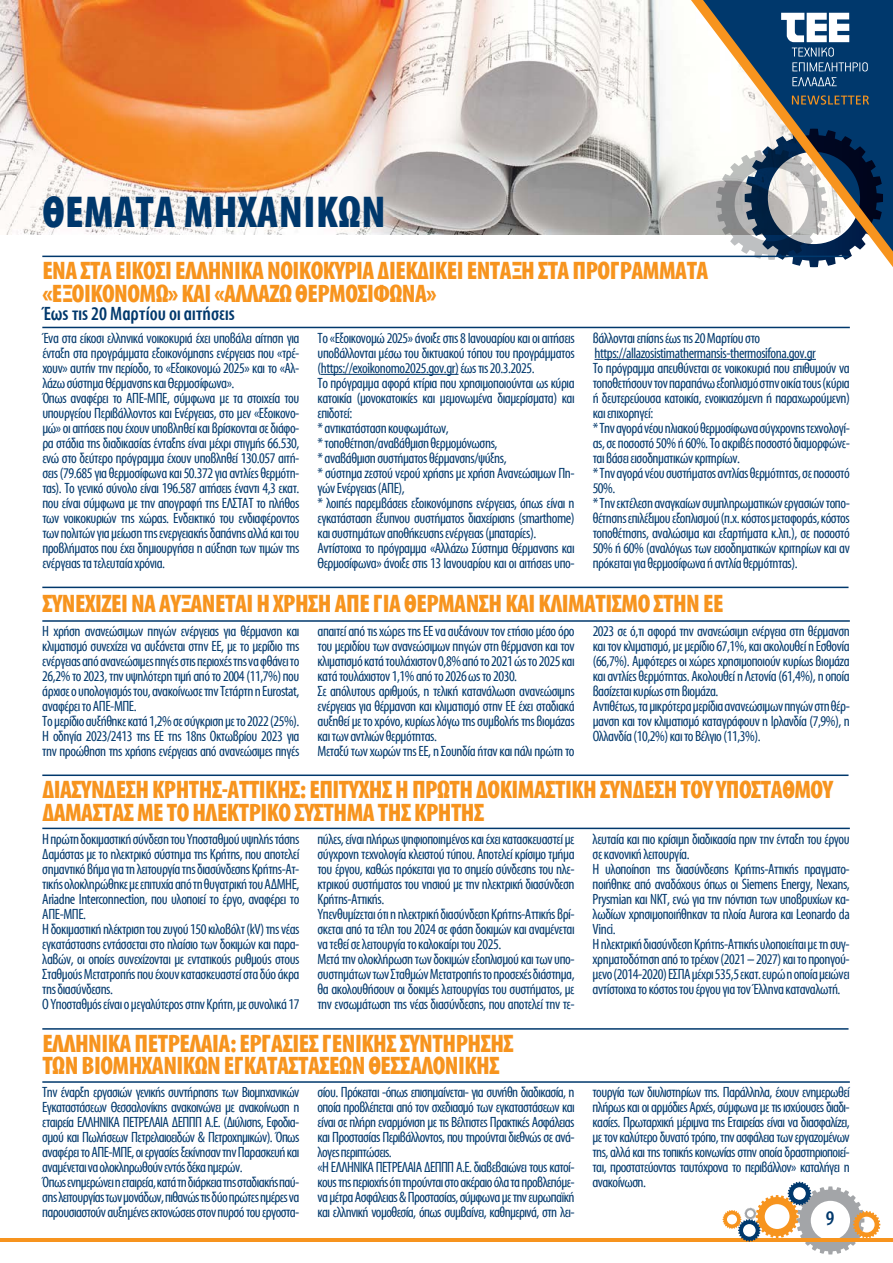
<style>
.page{position:relative;width:893px;height:1263px;background:#fff}
.page>*{position:absolute;margin:0;border:0;box-sizing:border-box;transform-origin:0 0}
.t1{font:700 45px "Myriad Condensed Greek";letter-spacing:.01em;color:#00386c}
.t2{font:700 25.5px/22.5px "Myriad Condensed Greek";letter-spacing:-.02em;color:#f7941e}
.t3{font:500 21px "Myriad Condensed Greek";color:#00386c}
.t4{font:500 19.5px "Myriad Condensed Greek";color:#00386c}
.t5{font:15px/15px "Myriad Condensed Greek";letter-spacing:-.03em;color:#00386c}
</style>
<div class="page">
<hr style="left:0;top:1238px;width:893px;height:3px;background:#f7941e">
<svg style="left:723px;top:1182px;width:157px;height:72px"></svg>
<img style="left:0;top:0;width:691px;height:234px">
<svg style="left:691px;top:0;width:202px;height:267px"></svg>
<svg style="left:792px;top:95px;width:77px;height:10px"></svg>
<svg style="left:781px;top:13px;width:87px;height:58px"></svg>
<svg style="left:792px;top:77px;width:45px;height:9px"></svg>
<hr style="left:321px;top:374px;width:137px;height:1px;background:#00386c">
<hr style="left:595px;top:359px;width:221px;height:1px;background:#00386c">
<hr style="left:42px;top:327px;width:808px;height:1px;background:#00386c">
<hr style="left:42px;top:620px;width:808px;height:2px;background:#00386c">
<hr style="left:42px;top:828px;width:808px;height:1px;background:#00386c">
<hr style="left:42px;top:1081px;width:808px;height:2px;background:#00386c">
<hr style="left:42px;top:256px;width:806px;height:1px;background:#00386c">
<hr style="left:42px;top:587px;width:806px;height:1px;background:#00386c">
<hr style="left:42px;top:774px;width:806px;height:2px;background:#00386c">
<hr style="left:42px;top:1028px;width:806px;height:2px;background:#00386c">
<h1 class="t1" style="left:43px;top:189px;width:345px">ΘΕΜΑΤΑ ΜΗΧΑΝΙΚΩΝ</h1>
<h2 class="t2" style="left:42px;top:260px;width:668px">ΕΝΑ ΣΤΑ ΕΙΚΟΣΙ ΕΛΛΗΝΙΚΑ ΝΟΙΚΟΚΥΡΙΑ ΔΙΕΚΔΙΚΕΙ ΕΝΤΑΞΗ ΣΤΑ ΠΡΟΓΡΑΜΜΑΤΑ «ΕΞΟΙΚΟΝΟΜΩ» ΚΑΙ «ΑΛΛΑΖΩ ΘΕΡΜΟΣΙΦΩΝΑ»</h2>
<h3 class="t4" style="left:42px;top:304px;width:194px">Έως τις 20 Μαρτίου οι αιτήσεις</h3>
<p class="t5" style="left:42px;top:331px;width:259px">Ένα στα είκοσι ελληνικά νοικοκυριά έχει υποβάλει αίτηση για ένταξη στα προγράμματα εξοικονόμησης ενέργειας που «τρέ&shy;χουν» αυτήν την περίοδο, το «Εξοικονομώ 2025» και το «Αλ&shy;λάζω σύστημα Θέρμανσης και Θερμοσίφωνα».<br>Όπως αναφέρει το ΑΠΕ-ΜΠΕ, σύμφωνα με τα στοιχεία του υπουργείου Περιβάλλοντος και Ενέργειας, στο μεν «Εξοικονο&shy;μώ» οι αιτήσεις που έχουν υποβληθεί και βρίσκονται σε διάφο&shy;ρα στάδια της διαδικασίας ένταξης είναι μέχρι στιγμής 66.530, ενώ στο δεύτερο πρόγραμμα έχουν υποβληθεί 130.057 αιτή&shy;σεις (79.685 για θερμοσίφωνα και 50.372 για αντλίες θερμότη&shy;τας). Το γενικό σύνολο είναι 196.587 αιτήσεις έναντι 4,3 εκατ. που είναι σύμφωνα με την απογραφή της ΕΛΣΤΑΤ το πλήθος των νοικοκυριών της χώρας. Ενδεικτικό του ενδιαφέροντος των πολιτών για μείωση της ενεργειακής δαπάνης αλλά και του προβλήματος που έχει δημιουργήσει η αύξηση των τιμών της ενέργειας τα τελευταία χρόνια.</p>
<p class="t5" style="left:317px;top:331px;width:259px">Το «Εξοικονομώ 2025» άνοιξε στις 8 Ιανουαρίου και οι αιτήσεις υποβάλλονται μέσω του δικτυακού τόπου του προγράμματος (https://exoikonomo2025.gov.gr) έως τις 20.3.2025.<br>Το πρόγραμμα αφορά κτίρια που χρησιμοποιούνται ως κύρια κατοικία (μονοκατοικίες και μεμονωμένα διαμερίσματα) και επιδοτεί:<br>* αντικατάσταση κουφωμάτων,<br>* τοποθέτηση/αναβάθμιση θερμομόνωσης,<br>* αναβάθμιση συστήματος θέρμανσης/ψύξης,<br>* σύστημα ζεστού νερού χρήσης με χρήση Ανανεώσιμων Πη&shy;γών Ενέργειας (ΑΠΕ),<br>* λοιπές παρεμβάσεις εξοικονόμησης ενέργειας, όπως είναι η εγκατάσταση έξυπνου συστήματος διαχείρισης (smarthome) και συστημάτων αποθήκευσης ενέργειας (μπαταρίες).<br>Αντίστοιχα το πρόγραμμα «Αλλάζω Σύστημα Θέρμανσης και Θερμοσίφωνα» άνοιξε στις 13 Ιανουαρίου και οι αιτήσεις υπο-</p>
<p class="t5" style="left:593px;top:331px;width:259px">βάλλονται επίσης έως τις 20 Μαρτίου στο https://allazosistimathermansis-thermosifona.gov.gr<br>Το πρόγραμμα απευθύνεται σε νοικοκυριά που επιθυμούν να τοποθετήσουν τον παραπάνω εξοπλισμό στην οικία τους (κύρια ή δευτερεύουσα κατοικία, ενοικιαζόμενη ή παραχωρούμενη) και επιχορηγεί:<br>* Την αγορά νέου ηλιακού θερμοσίφωνα σύγχρονης τεχνολογί&shy;ας, σε ποσοστό 50% ή 60%. Το ακριβές ποσοστό διαμορφώνε&shy;ται βάσει εισοδηματικών κριτηρίων.<br>* Την αγορά νέου συστήματος αντλίας θερμότητας, σε ποσοστό 50%.<br>* Την εκτέλεση αναγκαίων συμπληρωματικών εργασιών τοπο&shy;θέτησης επιλέξιμου εξοπλισμού (π.χ. κόστος μεταφοράς, κόστος τοποθέτησης, αναλώσιμα και εξαρτήματα κ.λπ.), σε ποσοστό 50% ή 60% (αναλόγως των εισοδηματικών κριτηρίων και αν πρόκειται για θερμοσίφωνα ή αντλία θερμότητας).</p>
<h2 class="t2" style="left:42px;top:593px;width:683px">ΣΥΝΕΧΙΖΕΙ ΝΑ ΑΥΞΑΝΕΤΑΙ Η ΧΡΗΣΗ ΑΠΕ ΓΙΑ ΘΕΡΜΑΝΣΗ ΚΑΙ ΚΛΙΜΑΤΙΣΜΟ ΣΤΗΝ ΕΕ</h2>
<p class="t5" style="left:42px;top:625px;width:259px">Η χρήση ανανεώσιμων πηγών ενέργειας για θέρμανση και κλιματισμό συνεχίζει να αυξάνεται στην ΕΕ, με το μερίδιο της ενέργειας από ανανεώσιμες πηγές στις περιοχές της να φθάνει το 26,2% το 2023, την υψηλότερη τιμή από το 2004 (11,7%) που άρχισε ο υπολογισμός του, ανακοίνωσε την Τετάρτη η Eurostat, αναφέρει το ΑΠΕ-ΜΠΕ.<br>Το μερίδιο αυξήθηκε κατά 1,2% σε σύγκριση με το 2022 (25%).<br>Η οδηγία 2023/2413 της ΕΕ της 18ης Οκτωβρίου 2023 για την προώθηση της χρήσης ενέργειας από ανανεώσιμες πηγές</p>
<p class="t5" style="left:317px;top:625px;width:259px">απαιτεί από τις χώρες της ΕΕ να αυξάνουν τον ετήσιο μέσο όρο του μεριδίου των ανανεώσιμων πηγών στη θέρμανση και τον κλιματισμό κατά τουλάχιστον 0,8% από το 2021 ώς το 2025 και κατά τουλάχιστον 1,1% από το 2026 ως το 2030.<br>Σε απόλυτους αριθμούς, η τελική κατανάλωση ανανεώσιμης ενέργειας για θέρμανση και κλιματισμό στην ΕΕ έχει σταδιακά αυξηθεί με το χρόνο, κυρίως λόγω της συμβολής της βιομάζας και των αντλιών θερμότητας.<br>Μεταξύ των χωρών της ΕΕ, η Σουηδία ήταν και πάλι πρώτη το</p>
<p class="t5" style="left:593px;top:625px;width:259px">2023 σε ό,τι αφορά την ανανεώσιμη ενέργεια στη θέρμανση και τον κλιματισμό, με μερίδιο 67,1%, και ακολουθεί η Εσθονία (66,7%). Αμφότερες οι χώρες χρησιμοποιούν κυρίως βιομάζα και αντλίες θερμότητας. Ακολουθεί η Λετονία (61,4%), η οποία βασίζεται κυρίως στη βιομάζα.<br>Αντιθέτως, τα μικρότερα μερίδια ανανεώσιμων πηγών στη θέρ&shy;μανση και τον κλιματισμό καταγράφουν η Ιρλανδία (7,9%), η Ολλανδία (10,2%) και το Βέλγιο (11,3%).</p>
<h2 class="t2" style="left:42px;top:779px;width:792px">ΔΙΑΣΥΝΔΕΣΗ ΚΡΗΤΗΣ-ΑΤΤΙΚΗΣ: ΕΠΙΤΥΧΗΣ Η ΠΡΩΤΗ ΔΟΚΙΜΑΣΤΙΚΗ ΣΥΝΔΕΣΗ ΤΟΥ ΥΠΟΣΤΑΘΜΟΥ<br>ΔΑΜΑΣΤΑΣ ΜΕ ΤΟ ΗΛΕΚΤΡΙΚΟ ΣΥΣΤΗΜΑ ΤΗΣ ΚΡΗΤΗΣ</h2>
<p class="t5" style="left:42px;top:832px;width:259px">Η πρώτη δοκιμαστική σύνδεση του Υποσταθμού υψηλής τάσης Δαμάστας με το ηλεκτρικό σύστημα της Κρήτης, που αποτελεί σημαντικό βήμα για τη λειτουργία της διασύνδεσης Κρήτης-Ατ&shy;τικής ολοκληρώθηκε με επιτυχία από τη θυγατρική του ΑΔΜΗΕ, Ariadne Interconnection, που υλοποιεί το έργο, αναφέρει το ΑΠΕ-ΜΠΕ.<br>Η δοκιμαστική ηλέκτριση του ζυγού 150 κιλοβόλτ (kV) της νέας εγκατάστασης εντάσσεται στο πλαίσιο των δοκιμών και παρα&shy;λαβών, οι οποίες συνεχίζονται με εντατικούς ρυθμούς στους Σταθμούς Μετατροπής που έχουν κατασκευαστεί στα δύο άκρα της διασύνδεσης.<br>Ο Υποσταθμός είναι ο μεγαλύτερος στην Κρήτη, με συνολικά 17</p>
<p class="t5" style="left:317px;top:832px;width:259px">πύλες, είναι πλήρως ψηφιοποιημένος και έχει κατασκευαστεί με σύγχρονη τεχνολογία κλειστού τύπου. Αποτελεί κρίσιμο τμήμα του έργου, καθώς πρόκειται για το σημείο σύνδεσης του ηλε&shy;κτρικού συστήματος του νησιού με την ηλεκτρική διασύνδεση Κρήτης-Αττικής.<br>Υπενθυμίζεται ότι η ηλεκτρική διασύνδεση Κρήτης-Αττικής βρί&shy;σκεται από τα τέλη του 2024 σε φάση δοκιμών και αναμένεται να τεθεί σε λειτουργία το καλοκαίρι του 2025.<br>Μετά την ολοκλήρωση των δοκιμών εξοπλισμού και των υπο&shy;συστημάτων των Σταθμών Μετατροπής το προσεχές διάστημα, θα ακολουθήσουν οι δοκιμές λειτουργίας του συστήματος, με την ενσωμάτωση της νέας διασύνδεσης, που αποτελεί την τε-</p>
<p class="t5" style="left:593px;top:832px;width:259px">λευταία και πιο κρίσιμη διαδικασία πριν την ένταξη του έργου σε κανονική λειτουργία.<br>Η υλοποίηση της διασύνδεσης Κρήτης-Αττικής πραγματο&shy;ποιήθηκε από αναδόχους όπως οι Siemens Energy, Nexans, Prysmian και ΝΚΤ, ενώ για την πόντιση των υποβρυχίων κα&shy;λωδίων χρησιμοποιήθηκαν τα πλοία Aurora και Leonardo da Vinci.<br>Η ηλεκτρική διασύνδεση Κρήτης-Αττικής υλοποιείται με τη συγ&shy;χρηματοδότηση από το τρέχον (2021 – 2027) και το προηγού&shy;μενο (2014-2020) ΕΣΠΑ μέχρι 535,5 εκατ. ευρώ η οποία μειώνει αντίστοιχα το κόστος του έργου για τον Έλληνα καταναλωτή.</p>
<h2 class="t2" style="left:42px;top:1033px;width:473px">ΕΛΛΗΝΙΚΑ ΠΕΤΡΕΛΑΙΑ: ΕΡΓΑΣΙΕΣ ΓΕΝΙΚΗΣ ΣΥΝΤΗΡΗΣΗΣ<br>ΤΩΝ ΒΙΟΜΗΧΑΝΙΚΩΝ ΕΓΚΑΤΑΣΤΑΣΕΩΝ ΘΕΣΣΑΛΟΝΙΚΗΣ</h2>
<p class="t5" style="left:42px;top:1085px;width:259px">Την έναρξη εργασιών γενικής συντήρησης των Βιομηχανικών Εγκαταστάσεων Θεσσαλονίκης ανακοινώνει με ανακοίνωση η εταιρεία ΕΛΛΗΝΙΚΑ ΠΕΤΡΕΛΑΙΑ ΔΕΠΠΠ Α.Ε. (Διύλισης, Εφοδια&shy;σμού και Πωλήσεων Πετρελαιοειδών &amp; Πετροχημικών). Όπως αναφέρει το ΑΠΕ-ΜΠΕ, οι εργασίες ξεκίνησαν την Παρασκευή και αναμένεται να ολοκληρωθούν εντός δέκα ημερών.<br>Όπως ενημερώνει η εταιρεία, κατά τη διάρκεια της σταδιακής παύ&shy;σης λειτουργίας των μονάδων, πιθανώς τις δύο πρώτες ημέρες να παρουσιαστούν αυξημένες εκτονώσεις στον πυρσό του εργοστα-</p>
<p class="t5" style="left:317px;top:1085px;width:259px">σίου. Πρόκειται -όπως επισημαίνεται- για συνήθη διαδικασία, η οποία προβλέπεται από τον σχεδιασμό των εγκαταστάσεων και είναι σε πλήρη εναρμόνιση με τις Βέλτιστες Πρακτικές Ασφάλειας και Προστασίας Περιβάλλοντος, που τηρούνται διεθνώς σε ανά&shy;λογες περιπτώσεις.<br>«Η ΕΛΛΗΝΙΚΑ ΠΕΤΡΕΛΑΙΑ ΔΕΠΠΠ Α.Ε. διαβεβαιώνει τους κατοί&shy;κους της περιοχής ότι τηρούνται στο ακέραιο όλα τα προβλεπόμε&shy;να μέτρα Ασφάλειας &amp; Προστασίας, σύμφωνα με την ευρωπαϊκή και ελληνική νομοθεσία, όπως συμβαίνει, καθημερινά, στη λει-</p>
<p class="t5" style="left:593px;top:1085px;width:259px;text-align:justify">τουργία των διυλιστηρίων της. Παράλληλα, έχουν ενημερωθεί πλήρως και οι αρμόδιες Αρχές, σύμφωνα με τις ισχύουσες διαδι&shy;κασίες. Πρωταρχική μέριμνα της Εταιρείας είναι να διασφαλίζει, με τον καλύτερο δυνατό τρόπο, την ασφάλεια των εργαζομένων της, αλλά και της τοπικής κοινωνίας στην οποία δραστηριοποιεί&shy;ται, προστατεύοντας ταυτόχρονα το περιβάλλον» καταλήγει η ανακοίνωση.</p>
<h3 class="t3" style="left:826px;top:1208px;width:10px">9</h3>
</div>
